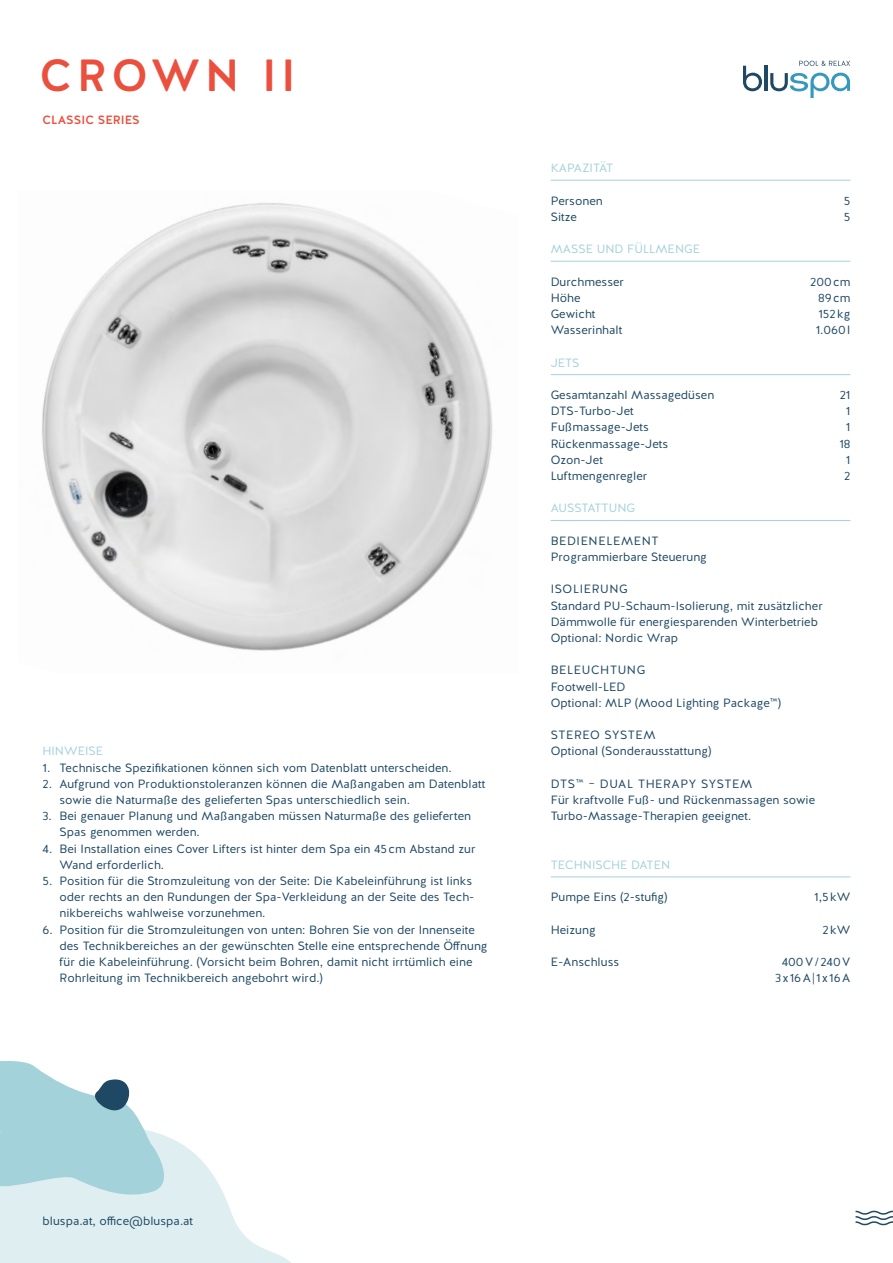
<style>
.page{position:relative;width:893px;height:1263px;background:#fff}
.page>*{position:absolute;margin:0;border:0;box-sizing:border-box;transform-origin:0 0}
.t1{font:500 45px "Halis R";letter-spacing:.1em;color:#ea503d}
.t2{font:12px/16.2px "Halis R";color:#1e4863}
.t3{font:12px "Halis R";color:#a4d2db}
.t4{font:12px/16.2px "Halis R";letter-spacing:.125em;color:#1e4863;text-align:center}
.t5{font:500 12px "Halis R";color:#ea503d}
</style>
<div class="page">
<img style="left:41px;top:203px;width:452px;height:448px">
<hr style="left:551px;top:180px;width:299px;height:1px;background:#a4d2db">
<hr style="left:551px;top:261px;width:299px;height:1px;background:#a4d2db">
<hr style="left:551px;top:374px;width:299px;height:1px;background:#a4d2db">
<hr style="left:551px;top:520px;width:299px;height:1px;background:#a4d2db">
<hr style="left:551px;top:876px;width:299px;height:1px;background:#a4d2db">
<svg style="left:0;top:1140px;width:291px;height:123px;fill:#deeef1"></svg>
<svg style="left:743px;top:66px;width:19px;height:25px"></svg>
<hr style="left:764px;top:66px;width:3px;height:25px;background:#1e4863">
<svg style="left:770px;top:73px;width:80px;height:25px"></svg>
<svg style="left:799px;top:61px;width:51px;height:5px"></svg>
<svg style="left:855px;top:1210px;width:38px;height:16px"></svg>
<svg style="left:0;top:1061px;width:175px;height:161px"></svg>
<h1 class="t1" style="left:39px;top:47px;width:258px">CROWN II</h1>
<p class="t5" style="left:43px;top:112px;width:99px">CLASSIC SERIES</p>
<p class="t3" style="left:43px;top:743px;width:62px">HINWEISE</p>
<p class="t2" style="left:43px;top:760px;width:411px">1. Technische Spezifikationen können sich vom Datenblatt unterscheiden.</p>
<p class="t2" style="left:60px;top:776px;width:427px;text-indent:-17px">2. Aufgrund von Produktionstoleranzen können die Maßangaben am Datenblatt sowie die Naturmaße des gelieferten Spas unterschiedlich sein.</p>
<p class="t2" style="left:60px;top:808px;width:413px;text-indent:-17px">3. Bei genauer Planung und Maßangaben müssen Naturmaße des gelieferten<br>Spas genommen werden.</p>
<p class="t2" style="left:60px;top:841px;width:418px;text-indent:-17px">4. Bei Installation eines Cover Lifters ist hinter dem Spa ein 45cm Abstand zur<br>Wand erforderlich.</p>
<p class="t2" style="left:60px;top:873px;width:416px;text-indent:-17px">5. Position für die Stromzuleitung von der Seite: Die Kabeleinführung ist links oder rechts an den Rundungen der Spa-Verkleidung an der Seite des Tech&shy;nikbereichs wahlweise vorzunehmen.</p>
<p class="t2" style="left:60px;top:922px;width:430px;text-indent:-17px">6. Position für die Stromzuleitungen von unten: Bohren Sie von der Innenseite des Technikbereiches an der gewünschten Stelle eine entsprechende Öffnung für die Kabeleinführung. (Vorsicht beim Bohren, damit nicht irrtümlich eine Rohrleitung im Technikbereich angebohrt wird.)</p>
<p class="t3" style="left:551px;top:160px;width:64px">KAPAZITÄT</p>
<p class="t2" style="left:551px;top:193px;width:54px">Personen</p>
<p class="t2" style="left:844px;top:193px;width:8px">5</p>
<p class="t2" style="left:551px;top:209px;width:28px">Sitze</p>
<p class="t2" style="left:844px;top:209px;width:8px">5</p>
<p class="t3" style="left:551px;top:241px;width:151px">MASSE UND FÜLLMENGE</p>
<p class="t2" style="left:551px;top:274px;width:75px">Durchmesser</p>
<p class="t2" style="left:810px;top:274px;width:42px">200cm</p>
<p class="t2" style="left:551px;top:290px;width:31px">Höhe</p>
<p class="t2" style="left:818px;top:290px;width:34px">89cm</p>
<p class="t2" style="left:551px;top:306px;width:46px">Gewicht</p>
<p class="t2" style="left:818px;top:306px;width:33px">152kg</p>
<p class="t2" style="left:551px;top:322px;width:73px">Wasserinhalt</p>
<p class="t2" style="left:816px;top:322px;width:36px">1.060l</p>
<p class="t3" style="left:551px;top:355px;width:30px">JETS</p>
<p class="t2" style="left:551px;top:387px;width:165px">Gesamtanzahl Massagedüsen</p>
<p class="t2" style="left:840px;top:387px;width:12px">21</p>
<p class="t2" style="left:551px;top:403px;width:85px">DTS-Turbo-Jet</p>
<p class="t2" style="left:846px;top:403px;width:6px">1</p>
<p class="t2" style="left:551px;top:419px;width:100px">Fußmassage-Jets</p>
<p class="t2" style="left:846px;top:419px;width:6px">1</p>
<p class="t2" style="left:551px;top:436px;width:119px">Rückenmassage-Jets</p>
<p class="t2" style="left:839px;top:436px;width:13px">18</p>
<p class="t2" style="left:551px;top:452px;width:54px">Ozon-Jet</p>
<p class="t2" style="left:846px;top:452px;width:6px">1</p>
<p class="t2" style="left:551px;top:468px;width:98px">Luftmengenregler</p>
<p class="t2" style="left:844px;top:468px;width:8px">2</p>
<p class="t3" style="left:551px;top:500px;width:86px">AUSSTATTUNG</p>
<p class="t2" style="left:551px;top:533px;width:158px">BEDIENELEMENT<br>Programmierbare Steuerung</p>
<p class="t2" style="left:551px;top:581px;width:274px">ISOLIERUNG<br>Standard PU-Schaum-Isolierung, mit zusätzlicher Dämmwolle für energiesparenden Winterbetrieb Optional: Nordic Wrap</p>
<p class="t2" style="left:551px;top:662px;width:232px">BELEUCHTUNG<br>Footwell-LED<br>Optional: MLP (Mood Lighting Package™)</p>
<p class="t2" style="left:551px;top:727px;width:162px">STEREO SYSTEM<br>Optional (Sonderausstattung)</p>
<p class="t2" style="left:551px;top:776px;width:266px">DTS™ – DUAL THERAPY SYSTEM<br>Für kraftvolle Fuß- und Rückenmassagen sowie<br>Turbo-Massage-Therapien geeignet.</p>
<p class="t3" style="left:551px;top:857px;width:121px">TECHNISCHE DATEN</p>
<p class="t2" style="left:551px;top:889px;width:118px">Pumpe Eins (2-stufig)</p>
<p class="t2" style="left:814px;top:889px;width:38px">1,5kW</p>
<p class="t2" style="left:551px;top:922px;width:46px">Heizung</p>
<p class="t2" style="left:822px;top:922px;width:29px">2kW</p>
<p class="t2" style="left:551px;top:954px;width:70px">E-Anschluss</p>
<p class="t4" style="left:775px;top:954px;width:77px">400V/240V<br>3x16A|1x16A</p>
<p class="t2" style="left:43px;top:1213px;width:152px">bluspa.at, office@bluspa.at</p>
</div>
